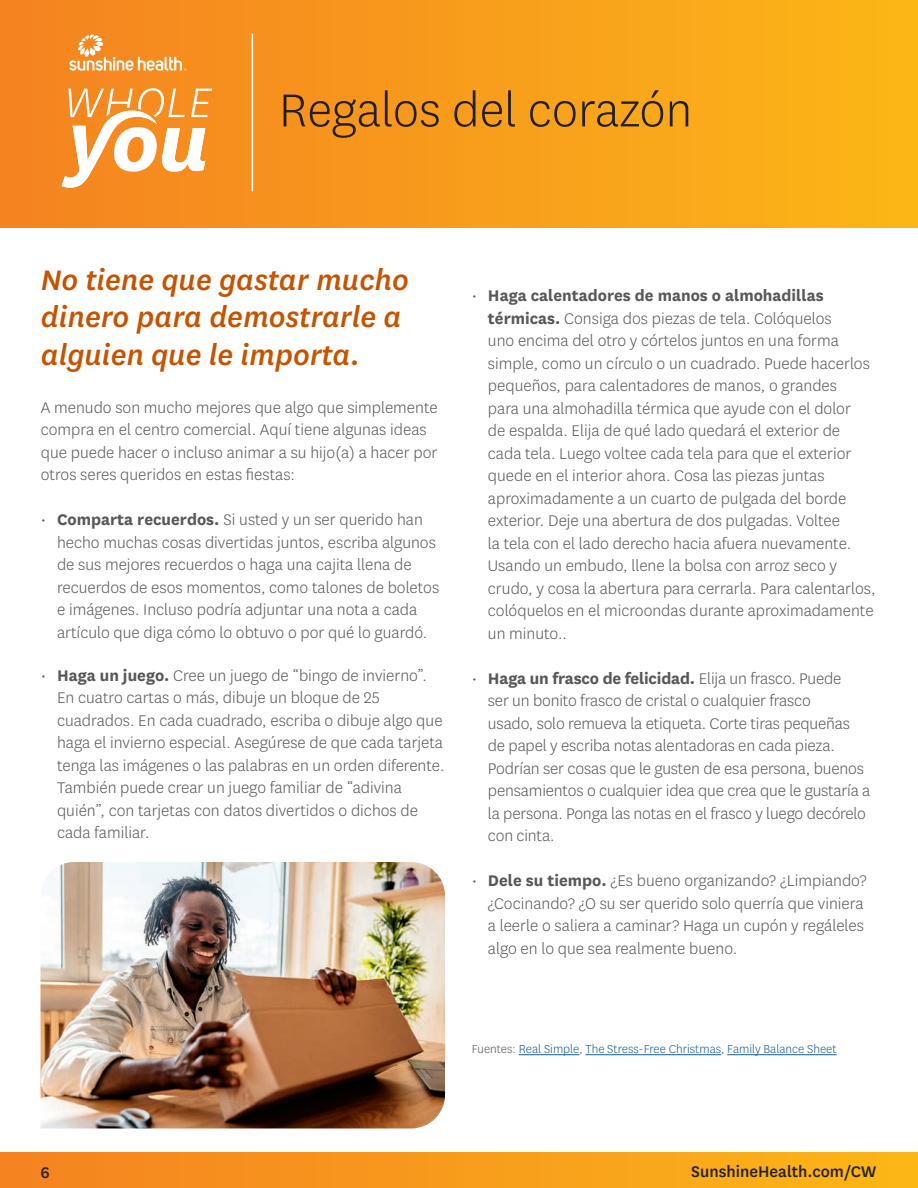
<style>
.page{position:relative;width:918px;height:1188px;background:#fff}
.page>*{position:absolute;margin:0;border:0;box-sizing:border-box;transform-origin:0 0}
.t1{font:300 54px "Centene Sans";color:#231f20}
.t2{font:italic 500 33px/37.5px "Centene Sans";color:#c65300}
.t3{font:300 18px/22.5px "Centene Sans";color:#57585a}
.t4{font:500 18px "Centene Sans";color:#231f20}
.t5{font:300 13.5px "Centene Sans";color:#175d9e}
.s1{font-weight:700}
.s2{color:#57585a}
</style>
<div class="page">
<div style="left:0;top:1153px;width:918px;height:35px;background:linear-gradient(to right,#f48221,#fbb617)"></div>
<div style="left:0;top:0;width:918px;height:228px;background:linear-gradient(to right,#f48221,#fbb617)"></div>
<svg style="left:62px;top:88px;width:150px;height:100px"></svg>
<hr style="left:252px;top:34px;width:1px;height:157px;background:#fff">
<svg style="left:69px;top:35px;width:117px;height:36px;background:#f7a14c"></svg>
<img style="left:41px;top:862px;width:404px;height:266px">
<hr style="left:519px;top:1054px;width:60px;height:1px;background:#175d9e">
<hr style="left:585px;top:1054px;width:136px;height:1px;background:#175d9e">
<hr style="left:727px;top:1054px;width:110px;height:1px;background:#175d9e">
<h2 class="t1" style="left:279px;top:76px;width:415px">Regalos del corazón</h2>
<h3 class="t2" style="left:41px;top:259px;width:370px">No tiene que gastar mucho dinero para demostrarle a alguien que le importa.</h3>
<p class="t3" style="left:41px;top:396px;width:398px">A menudo son mucho mejores que algo que simplemente compra en el centro comercial. Aquí tiene algunas ideas que puede hacer o incluso animar a su hijo(a) a hacer por otros seres queridos en estas fiestas:</p>
<p class="t3" style="left:57px;top:508px;width:384px;text-indent:-16px">• ?<span class="s1">Comparta recuerdos.</span> Si usted y un ser querido han hecho muchas cosas divertidas juntos, escriba algunos de sus mejores recuerdos o haga una cajita llena de recuerdos de esos momentos, como talones de boletos e imágenes. Incluso podría adjuntar una nota a cada artículo que diga cómo lo obtuvo o por qué lo guardó.</p>
<p class="t3" style="left:57px;top:663px;width:389px;text-indent:-16px">• ?<span class="s1">Haga un juego.</span> Cree un juego de “bingo de invierno”.<br>En cuatro cartas o más, dibuje un bloque de 25 cuadrados. En cada cuadrado, escriba o dibuje algo que haga el invierno especial. Asegúrese de que cada tarjeta tenga las imágenes o las palabras en un orden diferente.<br>También puede crear un juego familiar de “adivina quién”, con tarjetas con datos divertidos o dichos de cada familiar.</p>
<p class="t3" style="left:488px;top:284px;width:389px;text-indent:-16px">• ?<span class="s1">Haga calentadores de manos o almohadillas térmicas.</span> Consiga dos piezas de tela. Colóquelos<br>uno encima del otro y córtelos juntos en una forma simple, como un círculo o un cuadrado. Puede hacerlos pequeños, para calentadores de manos, o grandes<br>para una almohadilla térmica que ayude con el dolor<br>de espalda. Elija de qué lado quedará el exterior de cada tela. Luego voltee cada tela para que el exterior quede en el interior ahora. Cosa las piezas juntas aproximadamente a un cuarto de pulgada del borde exterior. Deje una abertura de dos pulgadas. Voltee<br>la tela con el lado derecho hacia afuera nuevamente.<br>Usando un embudo, llene la bolsa con arroz seco y crudo, y cosa la abertura para cerrarla. Para calentarlos, colóquelos en el microondas durante aproximadamente un minuto..</p>
<p class="t3" style="left:488px;top:666px;width:384px;text-indent:-16px">• ?<span class="s1">Haga un frasco de felicidad.</span> Elija un frasco. Puede<br>ser un bonito frasco de cristal o cualquier frasco<br>usado, solo remueva la etiqueta. Corte tiras pequeñas de papel y escriba notas alentadoras en cada pieza.<br>Podrían ser cosas que le gusten de esa persona, buenos pensamientos o cualquier idea que crea que le gustaría a la persona. Ponga las notas en el frasco y luego decórelo con cinta.</p>
<p class="t3" style="left:488px;top:869px;width:380px;text-indent:-16px">• ?<span class="s1">Dele su tiempo.</span> ¿Es bueno organizando? ¿Limpiando? ¿Cocinando? ¿O su ser querido solo querría que viniera a leerle o saliera a caminar? Haga un cupón y regáleles algo en lo que sea realmente bueno.</p>
<p class="t5" style="left:472px;top:1041px;width:366px"><span class="s2">Fuentes:</span> Real Simple<span class="s2">,</span> The Stress-Free Christmas<span class="s2">,</span> Family Balance Sheet</p>
<p class="t4" style="left:40px;top:1160px;width:11px">6</p>
<p class="t4" style="left:691px;top:1159px;width:187px">SunshineHealth.com/CW</p>
</div>
